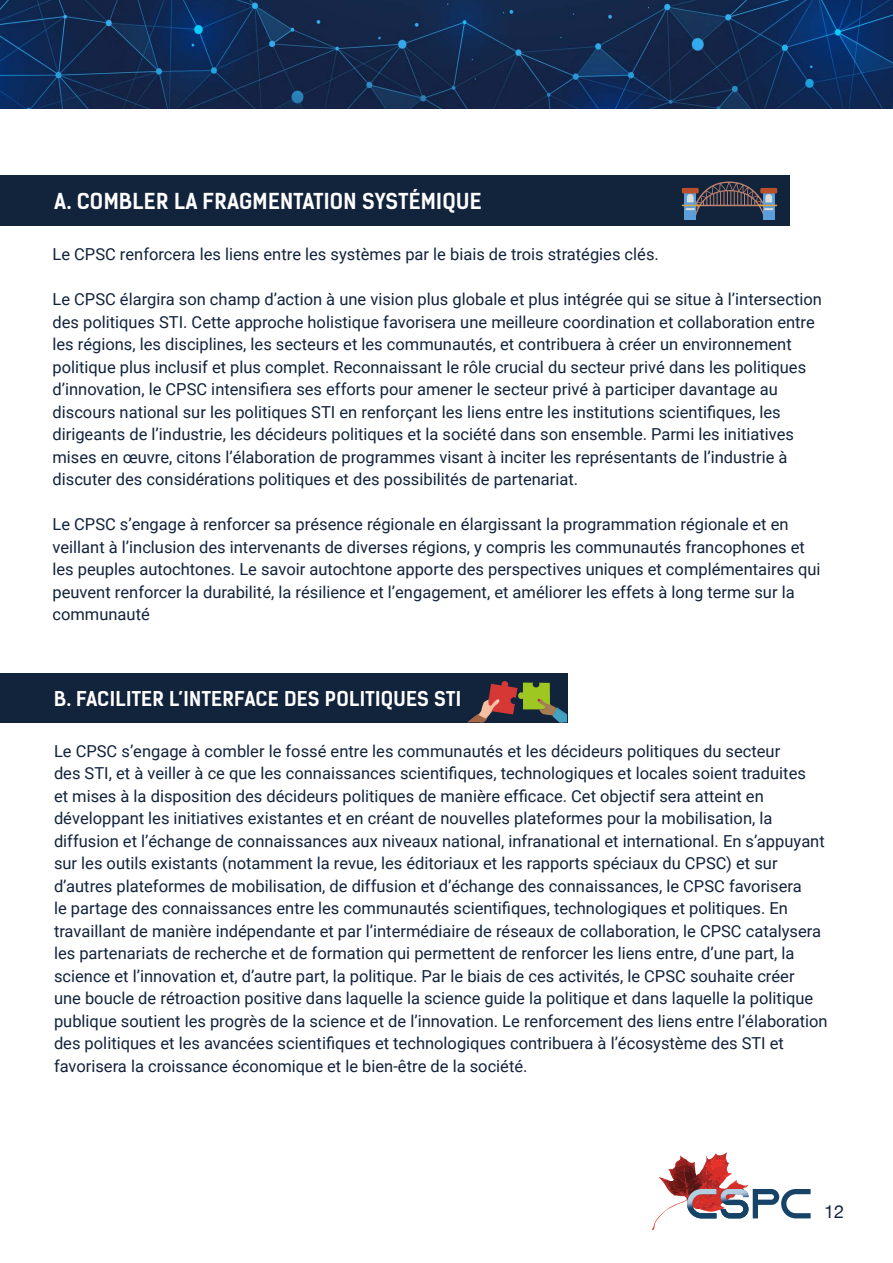
<style>
.page{position:relative;width:893px;height:1263px;background:#fff}
.page>*{position:absolute;margin:0;border:0;box-sizing:border-box;transform-origin:0 0}
.Body{font:700 21px "Kelson Sans";letter-spacing:.015em;color:#fff}
.Body-2{font:700 19.5px "Kelson Sans";letter-spacing:.015em;color:#fff}
.t1{font:18px "Helvetica Neue";color:#152443}
.Body-3{font:16.5px/22.5px "Roboto";color:#12233c}
</style>
<div class="page">
<img style="left:0;top:0;width:893px;height:109px">
<div style="left:0;top:176px;width:790px;height:50px;background:#12233c"></div>
<div style="left:0;top:674px;width:567px;height:49px;background:#12233c"></div>
<svg style="left:652px;top:1152px;width:159px;height:79px"></svg>
<img style="left:687px;top:1189px;width:29px;height:29px">
<img style="left:721px;top:1189px;width:27px;height:29px">
<svg style="left:467px;top:681px;width:100px;height:41px"></svg>
<div style="left:684px;top:192px;width:12px;height:28px;background:#5c9ed9"></div>
<div style="left:763px;top:192px;width:11px;height:28px;background:#5c9ed9"></div>
<svg style="left:682px;top:182px;width:95px;height:35px"></svg>
<p class="Body" style="left:54px;top:188px;width:429px">A. COMBLER LA FRAGMENTATION SYSTÉMIQUE</p>
<p class="Body-3" style="left:52px;top:242px;width:608px">Le CPSC renforcera les liens entre les systèmes par le biais de trois stratégies clés.</p>
<p class="Body-3" style="left:52px;top:288px;width:771px">Le CPSC élargira son champ d’action à une vision plus globale et plus intégrée qui se situe à l’intersection des politiques STI. Cette approche holistique favorisera une meilleure coordination et collaboration entre les régions, les disciplines, les secteurs et les communautés, et contribuera à créer un environnement politique plus inclusif et plus complet. Reconnaissant le rôle crucial du secteur privé dans les politiques d’innovation, le CPSC intensifiera ses efforts pour amener le secteur privé à participer davantage au discours national sur les politiques STI en renforçant les liens entre les institutions scientifiques, les dirigeants de l’industrie, les décideurs politiques et la société dans son ensemble. Parmi les initiatives mises en œuvre, citons l’élaboration de programmes visant à inciter les représentants de l’industrie à discuter des considérations politiques et des possibilités de partenariat.</p>
<p class="Body-3" style="left:52px;top:513px;width:769px">Le CPSC s’engage à renforcer sa présence régionale en élargissant la programmation régionale et en veillant à l’inclusion des intervenants de diverses régions, y compris les communautés francophones et les peuples autochtones. Le savoir autochtone apporte des perspectives uniques et complémentaires qui peuvent renforcer la durabilité, la résilience et l’engagement, et améliorer les effets à long terme sur la communauté</p>
<p class="Body-2" style="left:54px;top:686px;width:409px">B. FACILITER L’INTERFACE DES POLITIQUES STI</p>
<p class="Body-3" style="left:54px;top:739px;width:775px">Le CPSC s’engage à combler le fossé entre les communautés et les décideurs politiques du secteur<br>des STI, et à veiller à ce que les connaissances scientifiques, technologiques et locales soient traduites<br>et mises à la disposition des décideurs politiques de manière efficace. Cet objectif sera atteint en développant les initiatives existantes et en créant de nouvelles plateformes pour la mobilisation, la diffusion et l’échange de connaissances aux niveaux national, infranational et international. En s’appuyant sur les outils existants (notamment la revue, les éditoriaux et les rapports spéciaux du CPSC) et sur d’autres plateformes de mobilisation, de diffusion et d’échange des connaissances, le CPSC favorisera<br>le partage des connaissances entre les communautés scientifiques, technologiques et politiques. En travaillant de manière indépendante et par l’intermédiaire de réseaux de collaboration, le CPSC catalysera les partenariats de recherche et de formation qui permettent de renforcer les liens entre, d’une part, la science et l’innovation et, d’autre part, la politique. Par le biais de ces activités, le CPSC souhaite créer<br>une boucle de rétroaction positive dans laquelle la science guide la politique et dans laquelle la politique publique soutient les progrès de la science et de l’innovation. Le renforcement des liens entre l’élaboration des politiques et les avancées scientifiques et technologiques contribuera à l’écosystème des STI et favorisera la croissance économique et le bien-être de la société.</p>
<p class="t1" style="left:824px;top:1201px;width:22px">12</p>
</div>
